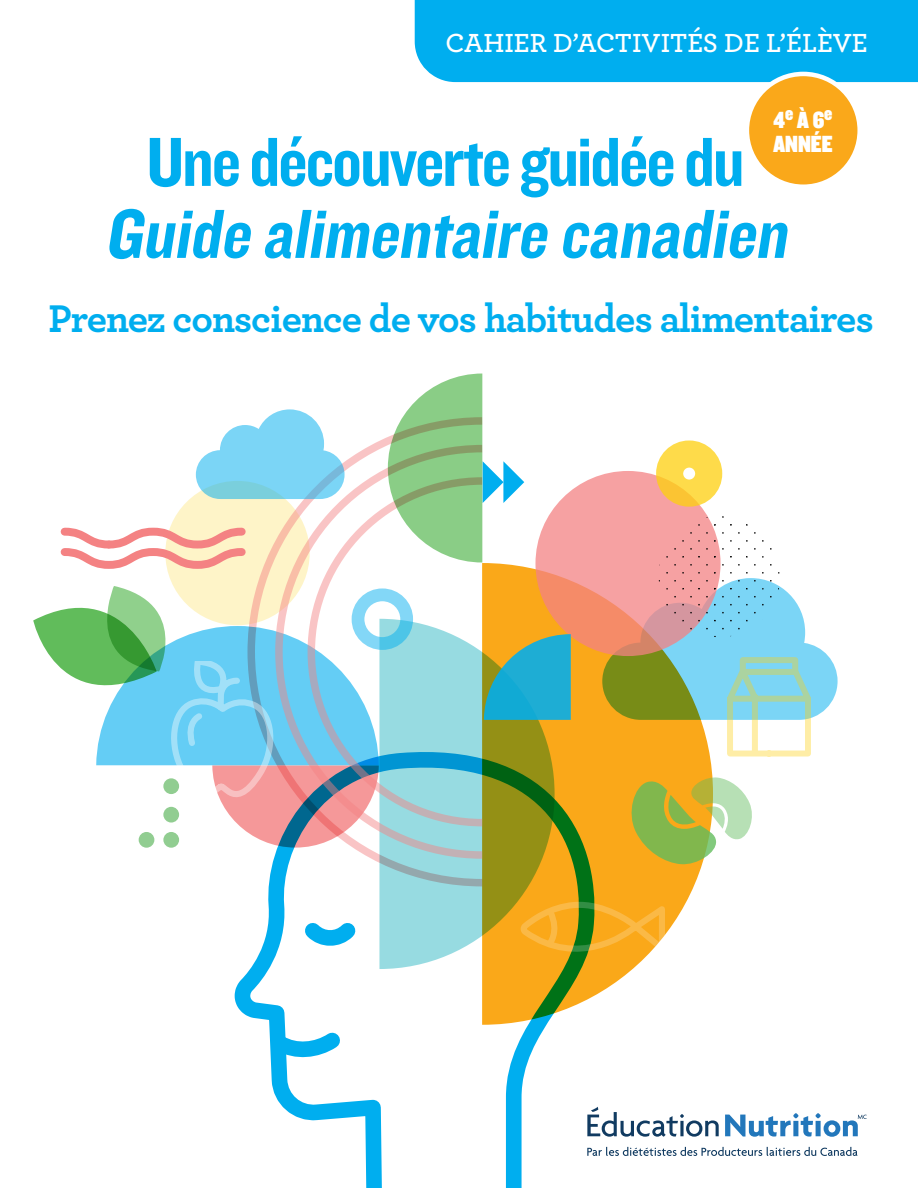
<style>
.page{position:relative;width:918px;height:1188px;background:#fff}
.page>*{position:absolute;margin:0;border:0;box-sizing:border-box;transform-origin:0 0}
.t1{font:italic 72px "Knockout HTF50 Welterweight";color:#00aeef}
.t2{font:72px "Knockout HTF50 Welterweight";letter-spacing:-.03em;color:#00aeef}
.t3{font:700 40.5px "Archer";letter-spacing:-.025em;color:#00aeef}
.t4{font:600 27.45px "Archer";color:#fff}
.t5{font:24.3px/24px "Knockout HTF90 Ultmt Welterwt";color:#fff}
</style>
<div class="page">
<div style="left:165px;top:481px;width:145px;height:144px;background:#fef4c8;border-radius:50%"></div>
<svg style="left:482px;top:563px;width:231px;height:433px;fill:#faa819"></svg>
<svg style="left:482px;top:619px;width:73px;height:133px;background:#bd9a17"></svg>
<svg style="left:535px;top:471px;width:186px;height:185px;background:#f59d97"></svg>
<div style="left:656px;top:441px;width:66px;height:66px;border:27px solid #fed00e;border-radius:50%"></div>
<svg style="left:235px;top:752px;width:359px;height:436px"></svg>
<svg style="left:291px;top:909px;width:79px;height:31px"></svg>
<svg style="left:258px;top:1019px;width:96px;height:34px"></svg>
<svg style="left:196px;top:409px;width:128px;height:90px"></svg>
<svg style="left:484px;top:634px;width:87px;height:86px;background:#45a9aa"></svg>
<svg style="left:275px;top:445px;width:207px;height:414px"></svg>
<svg style="left:308px;top:477px;width:174px;height:349px"></svg>
<svg style="left:60px;top:524px;width:186px;height:48px"></svg>
<svg style="left:632px;top:777px;width:120px;height:87px"></svg>
<svg style="left:521px;top:902px;width:144px;height:50px;background:#dfa82a"></svg>
<div style="left:352px;top:588px;width:61px;height:62px;border:13px solid #00aeef;border-radius:50%"></div>
<svg style="left:602px;top:572px;width:236px;height:185px"></svg>
<svg style="left:388px;top:374px;width:136px;height:189px"></svg>
<svg style="left:33px;top:586px;width:346px;height:262px"></svg>
<div style="left:415px;top:0;width:503px;height:82px;background:#00aeef"></div>
<div style="left:747px;top:74px;width:113px;height:113px;background:#faa81a;border-radius:50%"></div>
<div style="left:745px;top:72px;width:117px;height:117px;border:4px solid #fff;border-radius:50%"></div>
<svg style="left:588px;top:1147px;width:270px;height:9px"></svg>
<svg style="left:588px;top:1107px;width:131px;height:30px"></svg>
<svg style="left:725px;top:1113px;width:141px;height:24px"></svg>
<p class="t4" style="left:446px;top:22px;width:424px">CAHIER D’ACTIVITÉS DE L’ÉLÈVE</p>
<p class="t5" style="left:774px;top:109px;width:60px">4<sup>e</sup> À 6<sup>e<br></sup>ANNÉE</p>
<h1 class="t2" style="left:146px;top:124px;width:600px">Une découverte guidée du</h1>
<h1 class="t1" style="left:105px;top:196px;width:696px">Guide alimentaire canadien</h1>
<p class="t3" style="left:48px;top:287px;width:827px">Prenez conscience de vos habitudes alimentaires</p>
</div>
